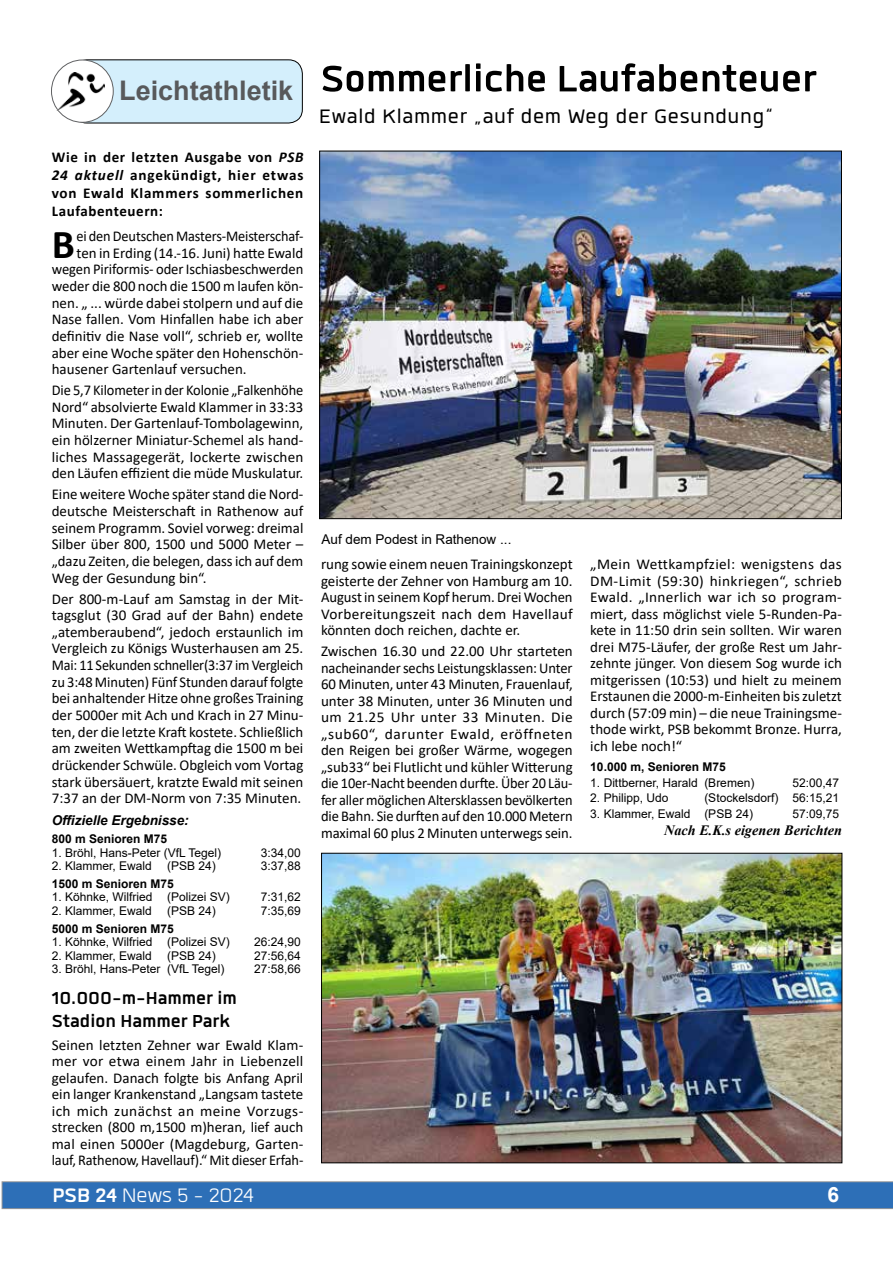
<style>
.page{position:relative;width:893px;height:1263px;background:#fff}
.page>*{position:absolute;margin:0;border:0;box-sizing:border-box;transform-origin:0 0}
.t1{font:700 51px "Quan";color:#000}
.t2{font:700 41.25px "Calibri";color:#000}
.t3{font:27px "Quan";letter-spacing:.03em;color:#000}
.t4{font:27px "Quan";color:#fff}
.t5{font:700 27px "Arial";color:#58595b}
.t6{font:700 24px/22.5px "Quan";color:#000}
.t7{font:700 21px "Arial";color:#fff}
.t8{font:15px/16.5px "Calibri";color:#000;text-align:justify}
.t9{font:15px/16.6px "Calibri";color:#000;text-align:justify;scale:.96 1}
.t10{font:700 15px/18px "Calibri";letter-spacing:.05em;color:#000;text-align:justify}
.t11{font:italic 700 14.25px "Times New Roman";color:#000}
.t12{font:13.5px "Arial";color:#000}
.t13{font:italic 700 13.5px "Arial";color:#000}
.t14{font:12px "Arial";color:#000}
.t15{font:700 12px "Arial";color:#000}
.s1{font-style:italic}
.s2{font-weight:700}
</style>
<div class="page">
<svg style="left:2px;top:1181px;width:891px;height:28px;background:#3673b5"></svg>
<img style="left:321px;top:153px;width:519px;height:364px">
<img style="left:323px;top:855px;width:517px;height:306px">
<div style="left:321px;top:853px;width:521px;height:310px;border:1px solid #000"></div>
<div style="left:73px;top:60px;width:229px;height:63px;background:#d4effc;border-radius:14px"></div>
<div style="left:73px;top:60px;width:230px;height:63px;border:1px solid #000;border-radius:14px"></div>
<div style="left:51px;top:60px;width:62px;height:62px;background:#fff;border-radius:50%"></div>
<div style="left:51px;top:60px;width:63px;height:63px;border:1px solid #606163;border-radius:50%"></div>
<img style="left:57px;top:73px;width:47px;height:37px">
<h3 class="t5" style="left:119px;top:71px;width:176px">Leichtathletik</h3>
<p class="t10" style="left:52px;top:148px;width:253px">Wie in der letzten Ausgabe von <span class="s1">PSB 24 aktuell</span> angekündigt, hier etwas von Ewald Klammers sommerlichen Laufabenteuern:</p>
<h2 class="t2" style="left:52px;top:215px;width:25px">B</h2>
<p class="t9" style="left:77px;top:227px;width:238px">ei den Deutschen Masters-Meisterschaf-</p>
<p class="t8" style="left:77px;top:244px;width:228px">ten in Erding (14.-16. Juni) hatte Ewald</p>
<p class="t8" style="left:52px;top:261px;width:253px">wegen Piriformis- oder Ischiasbeschwerden</p>
<p class="t8" style="left:52px;top:277px;width:253px">weder die 800 noch die 1500 m laufen kön-</p>
<p class="t8" style="left:52px;top:294px;width:253px">nen. „ ... würde dabei stolpern und auf die</p>
<p class="t8" style="left:52px;top:311px;width:253px">Nase fallen. Vom Hinfallen habe ich aber</p>
<p class="t8" style="left:52px;top:327px;width:253px">definitiv die Nase voll“, schrieb er, wollte</p>
<p class="t8" style="left:52px;top:344px;width:253px">aber eine Woche später den Hohenschön-</p>
<p class="t8" style="left:52px;top:361px;width:196px">hausener Gartenlauf versuchen.</p>
<p class="t9" style="left:52px;top:381px;width:264px">Die 5,7 Kilometer in der Kolonie „Falkenhöhe Nord“ absolvierte Ewald Klammer in 33:33<br>Minuten. Der Gartenlauf-Tombolagewinn, ein hölzerner Miniatur-Schemel als hand&shy;liches Massagegerät, lockerte zwischen den Läufen effizient die müde Muskulatur.</p>
<p class="t8" style="left:52px;top:486px;width:253px">Eine weitere Woche später stand die Nord&shy;deutsche Meisterschaft in Rathenow auf seinem Programm. Soviel vorweg: dreimal Silber über 800, 1500 und 5000 Meter – „dazu Zeiten, die belegen, dass ich auf dem Weg der Gesundung bin“.</p>
<p class="t8" style="left:52px;top:590px;width:253px">Der 800-m-Lauf am Samstag in der Mit&shy;tagsglut (30 Grad auf der Bahn) endete „atemberaubend“, jedoch erstaunlich im Vergleich zu Königs Wusterhausen am 25.<br>Mai: 11 Sekunden schneller(3:37 im Vergleich zu 3:48 Minuten) Fünf Stunden darauf folgte bei anhaltender Hitze ohne großes Training der 5000er mit Ach und Krach in 27 Minu&shy;ten, der die letzte Kraft kostete. Schließlich am zweiten Wettkampftag die 1500 m bei drückender Schwüle. Obgleich vom Vortag stark übersäuert, kratzte Ewald mit seinen 7:37 an der DM-Norm von 7:35 Minuten.</p>
<p class="t13" style="left:52px;top:811px;width:138px">Offizielle Ergebnisse:</p>
<p class="t15" style="left:52px;top:830px;width:117px">800 m Senioren M75</p>
<p class="t14" style="left:52px;top:844px;width:171px">1. Bröhl, Hans-Peter (VfL Tegel)</p>
<p class="t14" style="left:261px;top:844px;width:42px">3:34,00</p>
<p class="t14" style="left:52px;top:858px;width:102px">2. Klammer, Ewald</p>
<p class="t14" style="left:167px;top:858px;width:50px">(PSB 24)</p>
<p class="t14" style="left:261px;top:858px;width:42px">3:37,88</p>
<p class="t15" style="left:52px;top:875px;width:124px">1500 m Senioren M75</p>
<p class="t14" style="left:52px;top:889px;width:180px">1. Köhnke, Wilfried (Polizei SV)</p>
<p class="t14" style="left:261px;top:889px;width:42px">7:31,62</p>
<p class="t14" style="left:52px;top:902px;width:102px">2. Klammer, Ewald</p>
<p class="t14" style="left:167px;top:902px;width:50px">(PSB 24)</p>
<p class="t14" style="left:261px;top:902px;width:42px">7:35,69</p>
<p class="t15" style="left:52px;top:920px;width:124px">5000 m Senioren M75</p>
<p class="t14" style="left:52px;top:934px;width:180px">1. Köhnke, Wilfried (Polizei SV)</p>
<p class="t14" style="left:254px;top:934px;width:48px">26:24,90</p>
<p class="t14" style="left:52px;top:947px;width:102px">2. Klammer, Ewald</p>
<p class="t14" style="left:167px;top:947px;width:50px">(PSB 24)</p>
<p class="t14" style="left:254px;top:947px;width:48px">27:56,64</p>
<p class="t14" style="left:52px;top:961px;width:174px">3. Bröhl, Hans-Peter (VfL Tegel)</p>
<p class="t14" style="left:254px;top:961px;width:48px">27:58,66</p>
<h3 class="t6" style="left:52px;top:986px;width:186px">10.000-m-Hammer im<br>Stadion Hammer Park</h3>
<p class="t8" style="left:52px;top:1036px;width:253px">Seinen letzten Zehner war Ewald Klam&shy;mer vor etwa einem Jahr in Liebenzell gelaufen. Danach folgte bis Anfang April ein langer Krankenstand „Langsam tastete ich mich zunächst an meine Vorzugs&shy;strecken (800 m,1500 m)heran, lief auch mal einen 5000er (Magdeburg, Garten&shy;lauf, Rathenow, Havellauf).“ Mit dieser Erfah-</p>
<h1 class="t1" style="left:321px;top:54px;width:497px">Sommerliche Laufabenteuer</h1>
<h3 class="t3" style="left:319px;top:104px;width:455px">Ewald Klammer „auf dem Weg der Gesundung“</h3>
<p class="t12" style="left:322px;top:530px;width:191px">Auf dem Podest in Rathenow ...</p>
<p class="t8" style="left:321px;top:556px;width:253px">rung sowie einem neuen Trainingskonzept geisterte der Zehner von Hamburg am 10.<br>August in seinem Kopf herum. Drei Wochen Vorbereitungszeit nach dem Havellauf könnten doch reichen, dachte er.</p>
<p class="t8" style="left:321px;top:642px;width:253px">Zwischen 16.30 und 22.00 Uhr starteten nacheinander sechs Leistungsklassen: Unter 60 Minuten, unter 43 Minuten, Frauenlauf, unter 38 Minuten, unter 36 Minuten und um 21.25 Uhr unter 33 Minuten. Die „sub60“, darunter Ewald, eröffneten den Reigen bei großer Wärme, wogegen „sub33“ bei Flutlicht und kühler Witterung die 10er-Nacht beenden durfte. Über 20 Läu&shy;fer aller möglichen Altersklassen bevölkerten die Bahn. Sie durften auf den 10.000 Metern maximal 60 plus 2 Minuten unterwegs sein.</p>
<p class="t8" style="left:590px;top:556px;width:253px">„Mein Wettkampfziel: wenigstens das DM-Limit (59:30) hinkriegen“, schrieb Ewald. „Innerlich war ich so program&shy;miert, dass möglichst viele 5-Runden-Pa&shy;kete in 11:50 drin sein sollten. Wir waren drei M75-Läufer, der große Rest um Jahr&shy;zehnte jünger. Von diesem Sog wurde ich mitgerissen (10:53) und hielt zu meinem Erstaunen die 2000-m-Einheiten bis zuletzt durch (57:09 min) – die neue Trainingsme&shy;thode wirkt, PSB bekommt Bronze. Hurra, ich lebe noch!“</p>
<p class="t15" style="left:590px;top:758px;width:137px">10.000 m, Senioren M75</p>
<p class="t14" style="left:590px;top:774px;width:166px">1. Dittberner, Harald (Bremen)</p>
<p class="t14" style="left:793px;top:774px;width:48px">52:00,47</p>
<p class="t14" style="left:590px;top:790px;width:80px">2. Philipp, Udo</p>
<p class="t14" style="left:704px;top:790px;width:136px">(Stockelsdorf) 56:15,21</p>
<p class="t14" style="left:590px;top:806px;width:164px">3. Klammer, Ewald (PSB 24)</p>
<p class="t14" style="left:793px;top:806px;width:48px">57:09,75</p>
<p class="t11" style="left:664px;top:820px;width:179px">Nach E.K.s eigenen Berichten</p>
<h3 class="t4" style="left:52px;top:1183px;width:204px"><span class="s2">PSB 24</span> News 5 - 2024</h3>
<h3 class="t7" style="left:827px;top:1180px;width:13px">6</h3>
</div>
